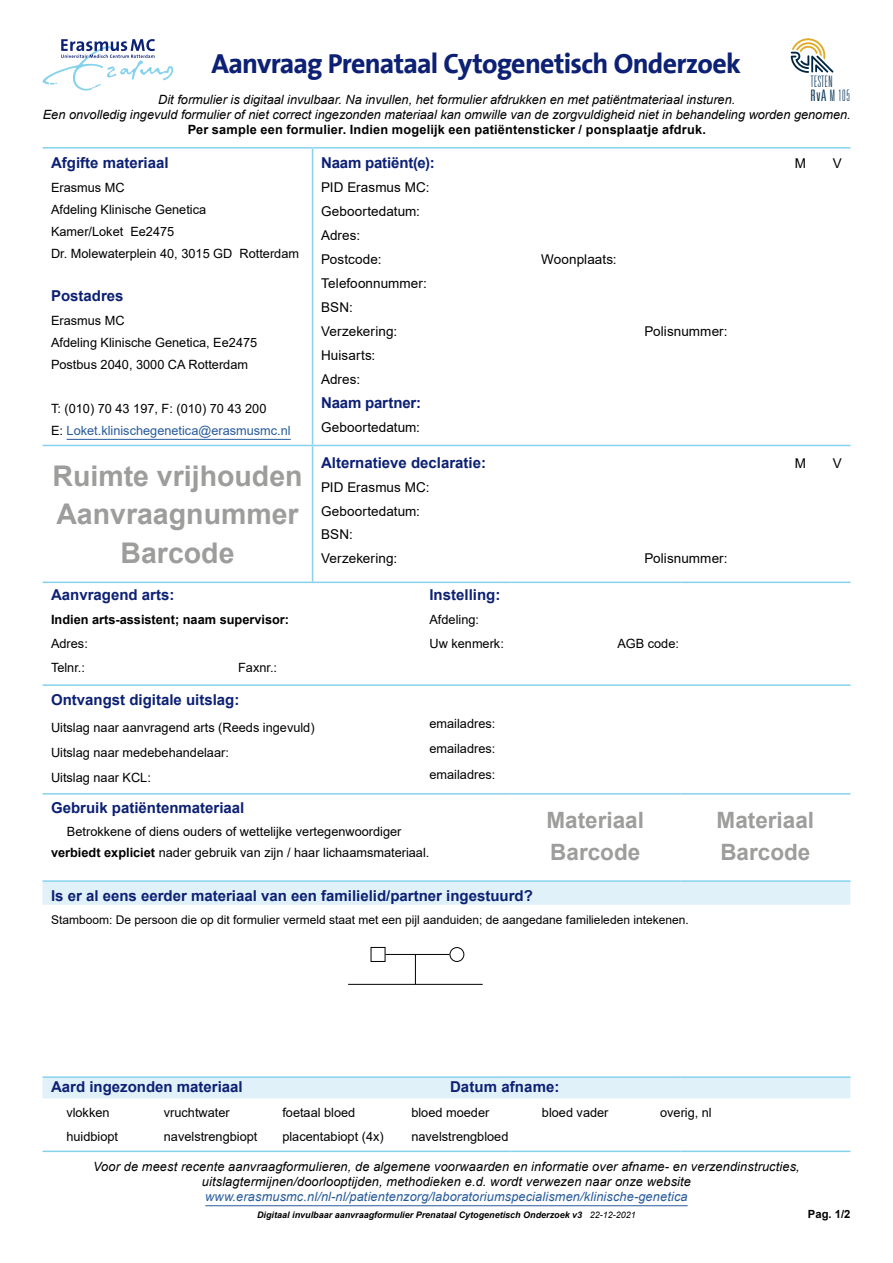
<style>
.page{position:relative;width:893px;height:1263px;background:#fff}
.page>*{position:absolute;margin:0;border:0;box-sizing:border-box;transform-origin:0 0}
.t1{font:700 28.5px/38.4px "Arial";color:#9d9d9c;text-align:center}
.t2{font:700 27.9px "The Sans Office";letter-spacing:-.025em;color:#0c2074}
.t3{font:700 22.5px/31.5px "Arial";color:#9d9d9c}
.t4{font:15.9px/13.4px "Univers LT Thin Ultra Condens";letter-spacing:.04em;color:#002f53}
.t5{font:700 15px "Arial";color:#0c2074}
.t6{font:13.5px/24px "Arial";letter-spacing:.005em;color:#000}
.t7{font:12.75px/21.9px "Arial";color:#000}
.t8{font:italic 12.75px/15.3px "Arial";color:#000;text-align:center}
.t9{font:700 12.75px "Arial";letter-spacing:.015em;color:#000}
.t10{font:italic 12.75px "Arial";letter-spacing:.01em;color:#275b9b}
.t11{font:12.75px/21.9px "Arial";color:#275b9b}
.t12{font:12px "Arial";color:#000}
.t13{font:700 11.25px "Arial";color:#000}
.t14{font:italic 700 9px "Arial";color:#000}
.s1{font-family:"Univers LT Light Ultra Conden"}
.s2{color:#000}
.s3{font-weight:700}
.s4{font-weight:400}
</style>
<div class="page">
<svg style="left:43px;top:39px;width:130px;height:52px"></svg>
<svg style="left:791px;top:38px;width:42px;height:35px"></svg>
<hr style="left:205px;top:1205px;width:483px;height:1px;background:#275b9b">
<svg style="left:43px;top:882px;width:807px;height:216px"></svg>
<hr style="left:43px;top:793px;width:467px;height:1px;background:#86d2ed">
<hr style="left:510px;top:793px;width:170px;height:1px;background:#86d2ed">
<hr style="left:680px;top:793px;width:170px;height:1px;background:#86d2ed">
<hr style="left:43px;top:581px;width:467px;height:2px;background:#86d2ed">
<hr style="left:510px;top:581px;width:170px;height:2px;background:#86d2ed">
<hr style="left:680px;top:581px;width:170px;height:2px;background:#86d2ed">
<hr style="left:43px;top:1076px;width:467px;height:2px;background:#86d2ed">
<hr style="left:510px;top:1076px;width:170px;height:2px;background:#86d2ed">
<hr style="left:680px;top:1076px;width:170px;height:2px;background:#86d2ed">
<hr style="left:43px;top:880px;width:467px;height:2px;background:#86d2ed">
<hr style="left:510px;top:880px;width:170px;height:2px;background:#86d2ed">
<hr style="left:680px;top:880px;width:170px;height:2px;background:#86d2ed">
<hr style="left:43px;top:1150px;width:467px;height:2px;background:#86d2ed">
<hr style="left:510px;top:1150px;width:170px;height:2px;background:#86d2ed">
<hr style="left:680px;top:1150px;width:170px;height:2px;background:#86d2ed">
<hr style="left:43px;top:445px;width:270px;height:1px;background:#86d2ed">
<hr style="left:313px;top:445px;width:537px;height:1px;background:#86d2ed">
<hr style="left:43px;top:147px;width:270px;height:2px;background:#86d2ed">
<hr style="left:313px;top:147px;width:537px;height:2px;background:#86d2ed">
<hr style="left:312px;top:149px;width:1px;height:296px;background:#86d2ed">
<hr style="left:312px;top:446px;width:1px;height:135px;background:#86d2ed">
<hr style="left:67px;top:439px;width:224px;height:1px;background:#275b9b">
<hr style="left:43px;top:684px;width:378px;height:2px;background:#86d2ed">
<hr style="left:421px;top:684px;width:429px;height:2px;background:#86d2ed">
<div style="left:371px;top:947px;width:14px;height:15px;border:1px solid #000"></div>
<div style="left:449px;top:947px;width:15px;height:15px;border:1px solid #000;border-radius:50%"></div>
<hr style="left:385px;top:954px;width:64px;height:1px;background:#000">
<hr style="left:415px;top:954px;width:1px;height:30px;background:#000">
<hr style="left:348px;top:984px;width:135px;height:1px;background:#000">
<h2 class="t2" style="left:212px;top:49px;width:531px">Aanvraag Prenataal Cytogenetisch Onderzoek</h2>
<p class="t8" style="left:43px;top:92px;width:809px">Dit formulier is digitaal invulbaar. Na invullen, het formulier afdrukken en met patiëntmateriaal insturen.<br>Een onvolledig ingevuld formulier of niet correct ingezonden materiaal kan omwille van de zorgvuldigheid niet in behandeling worden genomen.</p>
<p class="t9" style="left:188px;top:121px;width:520px">Per sample een formulier. Indien mogelijk een patiëntensticker / ponsplaatje afdruk.</p>
<p class="t4" style="left:811px;top:75px;width:41px">TESTEN<br><span class="s1">RvA</span> M 105</p>
<p class="t5" style="left:51px;top:152px;width:119px">Afgifte materiaal</p>
<p class="t7" style="left:51px;top:177px;width:250px">Erasmus MC<br>Afdeling Klinische Genetica<br>Kamer/Loket Ee2475<br>Dr. Molewaterplein 40, 3015 GD Rotterdam</p>
<p class="t5" style="left:51px;top:286px;width:74px">Postadres</p>
<p class="t7" style="left:51px;top:310px;width:208px">Erasmus MC<br>Afdeling Klinische Genetica, Ee2475<br>Postbus 2040, 3000 CA Rotterdam</p>
<p class="t11" style="left:51px;top:397px;width:241px"><span class="s2">T: (010) 70 43 197, F: (010) 70 43 200<br>E:</span> Loket.klinischegenetica@erasmusmc.nl</p>
<h1 class="t1" style="left:52px;top:457px;width:252px">Ruimte vrijhouden<br>Aanvraagnummer<br>Barcode</h1>
<p class="t5" style="left:51px;top:584px;width:125px">Aanvragend arts:</p>
<p class="t9" style="left:51px;top:611px;width:240px">Indien arts-assistent; naam supervisor:</p>
<p class="t7" style="left:51px;top:632px;width:38px;line-height:24px">Adres:<br>Telnr.:</p>
<p class="t7" style="left:238px;top:657px;width:40px">Faxnr.:</p>
<p class="t5" style="left:321px;top:152px;width:115px">Naam patiënt(e):</p>
<p class="t6" style="left:795px;top:151px;width:13px">M</p>
<p class="t6" style="left:833px;top:151px;width:11px">V</p>
<p class="t6" style="left:321px;top:175px;width:110px">PID Erasmus MC:<br>Geboortedatum:<br>Adres:<br>Postcode:</p>
<p class="t6" style="left:541px;top:247px;width:77px">Woonplaats:</p>
<p class="t6" style="left:321px;top:271px;width:108px">Telefoonnummer:<br>BSN:<br>Verzekering:</p>
<p class="t6" style="left:321px;top:343px;width:56px">Huisarts:<br>Adres:</p>
<p class="t5" style="left:321px;top:392px;width:102px">Naam partner:</p>
<p class="t6" style="left:321px;top:415px;width:100px">Geboortedatum:</p>
<p class="t6" style="left:644px;top:319px;width:85px">Polisnummer:</p>
<p class="t5" style="left:321px;top:452px;width:167px">Alternatieve declaratie:</p>
<p class="t6" style="left:795px;top:451px;width:13px">M</p>
<p class="t6" style="left:833px;top:451px;width:11px">V</p>
<p class="t6" style="left:321px;top:475px;width:110px">PID Erasmus MC:<br>Geboortedatum:<br>BSN:<br>Verzekering:</p>
<p class="t6" style="left:644px;top:546px;width:85px">Polisnummer:</p>
<p class="t5" style="left:429px;top:584px;width:72px">Instelling:</p>
<p class="t7" style="left:429px;top:608px;width:76px;line-height:24px">Afdeling:<br>Uw kenmerk:</p>
<p class="t7" style="left:617px;top:633px;width:63px">AGB code:</p>
<p class="t5" style="left:51px;top:689px;width:190px">Ontvangst digitale uitslag:</p>
<p class="t7" style="left:51px;top:715px;width:265px;line-height:25.2px">Uitslag naar aanvragend arts (Reeds ingevuld)<br>Uitslag naar medebehandelaar:<br>Uitslag naar KCL:</p>
<p class="t7" style="left:429px;top:711px;width:67px;line-height:25.2px;text-align:justify">emailadres: emailadres: emailadres:</p>
<p class="t5" style="left:51px;top:797px;width:195px">Gebruik patiëntenmateriaal</p>
<p class="t7" style="left:51px;top:821px;width:380px;line-height:21px;text-indent:16px">Betrokkene of diens ouders of wettelijke vertegenwoordiger <span class="s3">verbiedt expliciet</span> nader gebruik van zijn / haar lichaamsmateriaal.</p>
<h3 class="t3" style="left:546px;top:805px;width:99px">Materiaal<br>Barcode</h3>
<h3 class="t3" style="left:717px;top:805px;width:99px">Materiaal<br>Barcode</h3>
<p class="t5" style="left:51px;top:885px;width:483px">Is er al eens eerder materiaal van een familielid/partner ingestuurd?</p>
<p class="t12" style="left:51px;top:912px;width:639px">Stamboom: De persoon die op dit formulier vermeld staat met een pijl aanduiden; de aangedane familieleden intekenen.</p>
<p class="t5" style="left:51px;top:1076px;width:193px">Aard ingezonden materiaal</p>
<p class="t5" style="left:450px;top:1076px;width:111px">Datum afname:</p>
<p class="t7" style="left:66px;top:1101px;width:45px">vlokken</p>
<p class="t7" style="left:164px;top:1101px;width:67px">vruchtwater</p>
<p class="t7" style="left:282px;top:1101px;width:75px">foetaal bloed</p>
<p class="t7" style="left:411px;top:1101px;width:79px">bloed moeder</p>
<p class="t7" style="left:542px;top:1101px;width:68px">bloed vader</p>
<p class="t7" style="left:660px;top:1101px;width:53px">overig, nl</p>
<p class="t7" style="left:66px;top:1125px;width:53px">huidbiopt</p>
<p class="t7" style="left:164px;top:1125px;width:95px">navelstrengbiopt</p>
<p class="t7" style="left:282px;top:1125px;width:103px">placentabiopt (4x)</p>
<p class="t7" style="left:411px;top:1125px;width:99px">navelstrengbloed</p>
<p class="t8" style="left:93px;top:1159px;width:708px">Voor de meest recente aanvraagformulieren, de algemene voorwaarden en informatie over afname- en verzendinstructies, uitslagtermijnen/doorlooptijden, methodieken e.d. wordt verwezen naar onze website</p>
<p class="t10" style="left:205px;top:1188px;width:484px">www.erasmusmc.nl/nl-nl/patientenzorg/laboratoriumspecialismen/klinische-genetica</p>
<p class="t14" style="left:257px;top:1209px;width:380px">Digitaal invulbaar aanvraagformulier Prenataal Cytogenetisch Onderzoek v3 <span class="s4">22-12-2021</span></p>
<p class="t13" style="left:808px;top:1206px;width:44px">Pag. 1/2</p>
</div>
